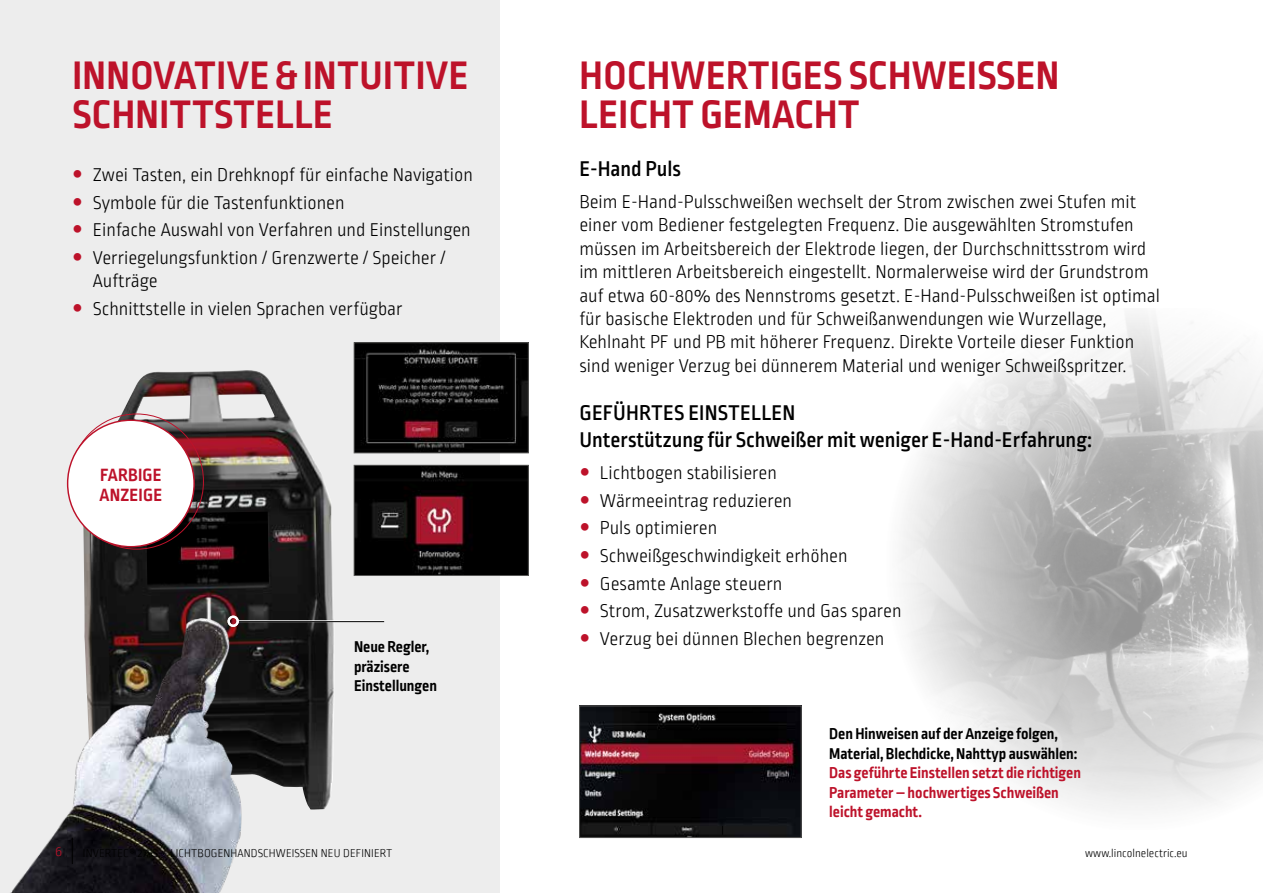
<style>
.page{position:relative;width:1263px;height:893px;background:#fff}
.page>*{position:absolute;margin:0;border:0;box-sizing:border-box;transform-origin:0 0}
.t1{font:700 42px/39px "Ropa Sans Pro";letter-spacing:.01em;color:#bd122a}
.t2{font:500 22.5px/27px "Ropa Sans Pro";color:#000}
.t3{font:300 19.5px/27.6px "Ropa Sans Pro";color:#000}
.t4{font:700 18.75px/20.1px "Ropa Sans Pro";letter-spacing:.01em;color:#bd122a}
.t5{font:700 16.5px/19.5px "Ropa Sans Pro";color:#000}
.t6{font:700 16.5px/19.5px "Ropa Sans Pro";color:#bd122a}
.t7{font:300 15px "Ropa Sans PTT";color:#bd122a}
.t8{font:300 12px "Ropa Sans PTT";letter-spacing:.01em;color:#000}
</style>
<div class="page">
<img style="left:901px;top:314px;width:362px;height:496px">
<div style="left:0;top:0;width:500px;height:893px;background:#ededed"></div>
<img style="left:83px;top:370px;width:252px;height:440px">
<img style="left:146px;top:512px;width:123px;height:74px">
<hr style="left:239px;top:620px;width:145px;height:2px;background:#fff">
<hr style="left:239px;top:621px;width:145px;height:1px;background:#000">
<img style="left:356px;top:467px;width:170px;height:107px">
<div style="left:354px;top:465px;width:174px;height:111px;border:1px solid #575756"></div>
<img style="left:581px;top:708px;width:218px;height:128px">
<div style="left:579px;top:706px;width:222px;height:132px;border:1px solid #575756"></div>
<img style="left:356px;top:345px;width:170px;height:106px">
<div style="left:354px;top:343px;width:174px;height:110px;border:1px solid #575756"></div>
<svg style="left:66px;top:413px;width:138px;height:137px;background:#d6cbcc"></svg>
<img style="left:10px;top:608px;width:246px;height:285px">
<svg style="left:72px;top:838px;width:1px;height:26px"></svg>
<h1 class="t1" style="left:72px;top:58px;width:397px">INNOVATIVE &amp; INTUITIVE<br>SCHNITTSTELLE</h1>
<p class="t3" style="left:93px;top:162px;width:382px">Zwei Tasten, ein Drehknopf für einfache Navigation Symbole für die Tastenfunktionen<br>Einfache Auswahl von Verfahren und Einstellungen Verriegelungsfunktion / Grenzwerte / Speicher /</p>
<p class="t3" style="left:93px;top:269px;width:311px">Aufträge<br>Schnittstelle in vielen Sprachen verfügbar</p>
<p class="t4" style="left:100px;top:466px;width:64px">FARBIGE<br>ANZEIGE</p>
<p class="t5" style="left:354px;top:638px;width:85px">Neue Regler, präzisere<br>Einstellungen</p>
<h1 class="t1" style="left:580px;top:58px;width:481px">HOCHWERTIGES SCHWEISSEN<br>LEICHT GEMACHT</h1>
<p class="t2" style="left:579px;top:157px;width:103px">E-Hand Puls</p>
<p class="t3" style="left:579px;top:191px;width:582px;line-height:23.4px">Beim E-Hand-Pulsschweißen wechselt der Strom zwischen zwei Stufen mit einer vom Bediener festgelegten Frequenz. Die ausgewählten Stromstufen müssen im Arbeitsbereich der Elektrode liegen, der Durchschnittsstrom wird im mittleren Arbeitsbereich eingestellt. Normalerweise wird der Grundstrom auf etwa 60-80% des Nennstroms gesetzt. E-Hand-Pulsschweißen ist optimal für basische Elektroden und für Schweißanwendungen wie Wurzellage, Kehlnaht PF und PB mit höherer Frequenz. Direkte Vorteile dieser Funktion sind weniger Verzug bei dünnerem Material und weniger Schweißspritzer.</p>
<p class="t2" style="left:579px;top:401px;width:514px">GEFÜHRTES EINSTELLEN<br>Unterstützung für Schweißer mit weniger E-Hand-Erfahrung:</p>
<p class="t3" style="left:600px;top:460px;width:303px">Lichtbogen stabilisieren<br>Wärmeeintrag reduzieren<br>Puls optimieren<br>Schweißgeschwindigkeit erhöhen<br>Gesamte Anlage steuern<br>Strom, Zusatzwerkstoffe und Gas sparen<br>Verzug bei dünnen Blechen begrenzen</p>
<p class="t5" style="left:829px;top:725px;width:250px">Den Hinweisen auf der Anzeige folgen,<br>Material, Blechdicke, Nahttyp auswählen:</p>
<p class="t6" style="left:829px;top:764px;width:253px">Das geführte Einstellen setzt die richtigen<br>Parameter – hochwertiges Schweißen leicht gemacht.</p>
<p class="t7" style="left:55px;top:843px;width:9px">6</p>
<p class="t8" style="left:83px;top:847px;width:311px">INVERTEC® 275S – LICHTBOGENHANDSCHWEISSEN NEU DEFINIERT</p>
<p class="t8" style="left:1085px;top:847px;width:104px">www.lincolnelectric.eu</p>
</div>
